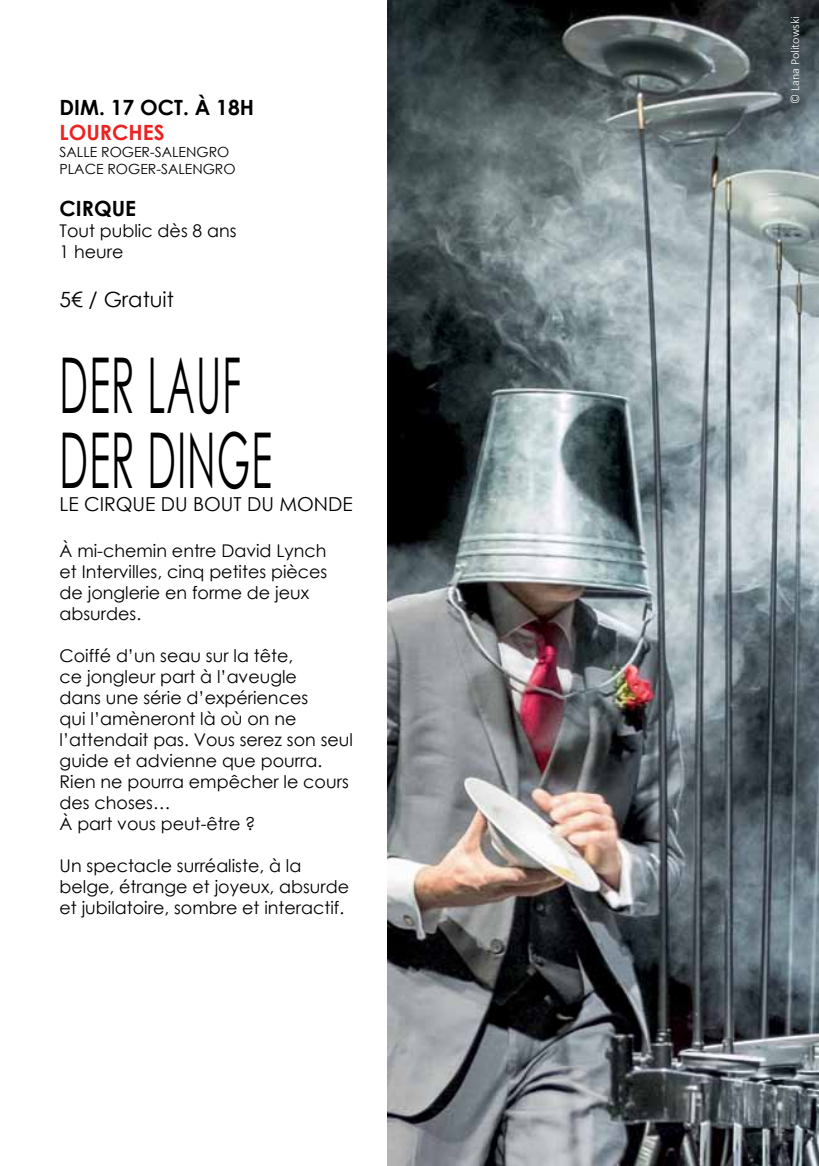
<style>
.page{position:relative;width:819px;height:1166px;background:#fff}
.page>*{position:absolute;margin:0;border:0;box-sizing:border-box;transform-origin:0 0}
.t1{font:77px/75.2px "Century Gothic";letter-spacing:.03em;color:#000;scale:.5 1}
.t2{font:700 21px "Century Gothic";color:#000}
.t3{font:21px "Century Gothic";color:#000}
.t4{font:700 21px "Century Gothic";color:#ea2424}
.t5{font:19.25px "Century Gothic";color:#000}
.t6{font:17.5px/21px "Century Gothic";color:#000}
.t7{font:14px/16.8px "Century Gothic";color:#000}
.t8{font:300 12.25px "Calibri";color:#fff}
</style>
<div class="page">
<img style="left:387px;top:0;width:432px;height:1166px">
<p class="t2" style="left:60px;top:91px;width:196px">DIM. 17 OCT. À 18H</p>
<p class="t4" style="left:60px;top:117px;width:106px">LOURCHES</p>
<p class="t7" style="left:60px;top:143px;width:177px">SALLE ROGER-SALENGRO<br>PLACE ROGER-SALENGRO</p>
<p class="t2" style="left:60px;top:192px;width:78px">CIRQUE</p>
<p class="t6" style="left:60px;top:220px;width:178px">Tout public dès 8 ans<br>1 heure</p>
<p class="t3" style="left:60px;top:285px;width:116px">5€ / Gratuit</p>
<h1 class="t1" style="left:60px;top:346px;width:427px">DER LAUF<br>DER DINGE</h1>
<p class="t5" style="left:60px;top:490px;width:295px">LE CIRQUE DU BOUT DU MONDE</p>
<p class="t6" style="left:60px;top:540px;width:269px">À mi-chemin entre David Lynch et Intervilles, cinq petites pièces de jonglerie en forme de jeux absurdes.</p>
<p class="t6" style="left:60px;top:645px;width:295px">Coiffé d’un seau sur la tête,<br>ce jongleur part à l’aveugle<br>dans une série d’expériences<br>qui l’amèneront là où on ne l’attendait pas. Vous serez son seul guide et advienne que pourra.<br>Rien ne pourra empêcher le cours des choses…<br>À part vous peut-être ?</p>
<p class="t6" style="left:60px;top:855px;width:291px">Un spectacle surréaliste, à la belge, étrange et joyeux, absurde et jubilatoire, sombre et interactif.</p>
<p class="t8" style="left:787px;top:104px;width:90px;rotate:-90deg">© Lana Politowski</p>
</div>
